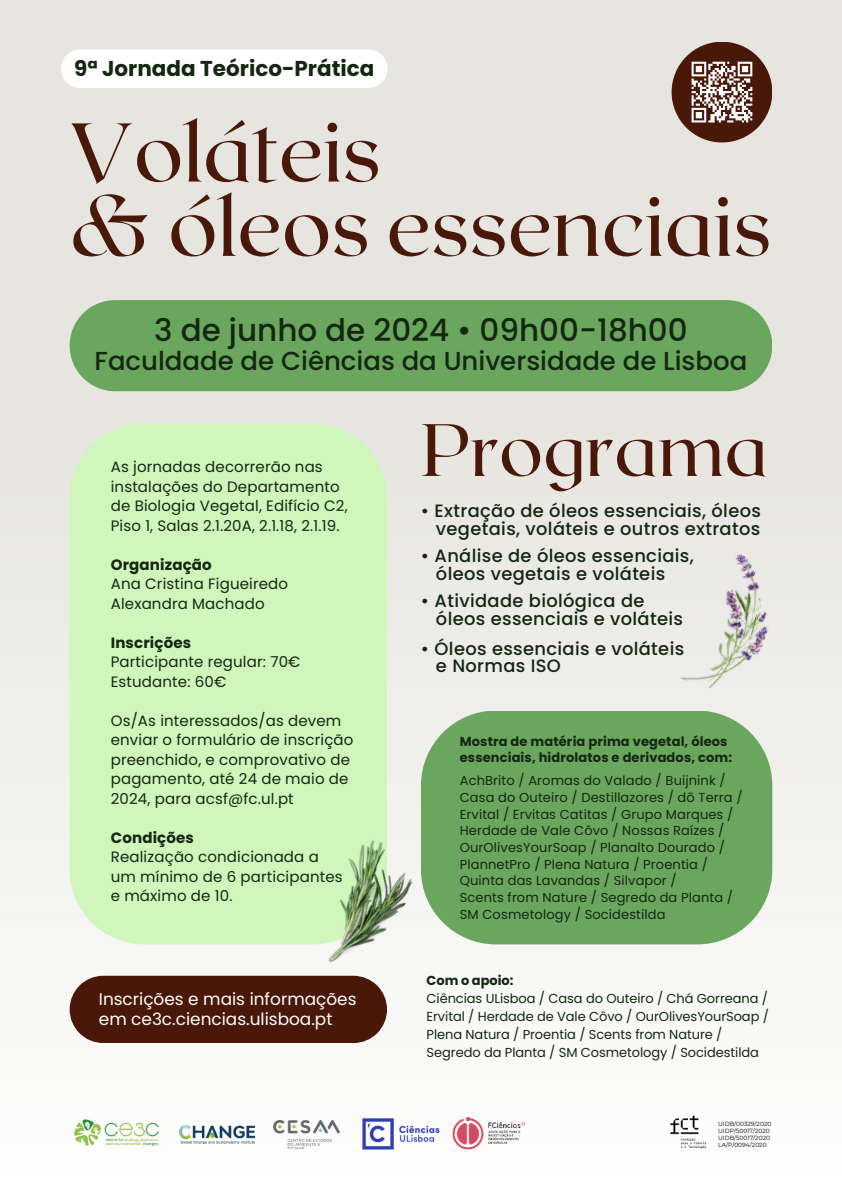
<style>
.page{position:relative;width:842px;height:1191px;background:#fff}
.page>*{position:absolute;margin:0;border:0;box-sizing:border-box;transform-origin:0 0}
.t1{font:83px/74.3px "Roxborough CF";color:#4a1809}
.t2{font:73.9px "Roxborough CF";color:#4a1809}
.t3{font:500 31px "Poppins";color:#142711}
.t4{font:500 26px "Poppins";color:#142711}
.t5{font:700 21.5px "Poppins";color:#142711}
.t6{font:500 17.9px/17.2px "Poppins";letter-spacing:.02em;color:#142711}
.t7{font:16.9px/20.2px "Poppins";color:#fff}
.t8{font:15px/19.5px "Poppins";letter-spacing:.01em;color:#142711}
.t9{font:700 15px "Poppins";letter-spacing:.01em;color:#142711}
.t10{font:13px/16.7px "Poppins";letter-spacing:.01em;color:#142711}
.t11{font:700 13px/16.7px "Poppins";letter-spacing:.01em;color:#142711}
.t12{font:6px/7px "Montserrat";color:#000}
</style>
<div class="page">
<div style="left:0;top:0;width:842px;height:1190px;background:#e6e5df"></div>
<img style="left:0;top:447px;width:842px;height:743px">
<div style="left:70px;top:423px;width:317px;height:521px;background:#d0f6bc;border-radius:75px"></div>
<div style="left:421px;top:710px;width:351px;height:234px;background:#6aa65e;border-radius:75px"></div>
<img style="left:680px;top:548px;width:108px;height:151px">
<div style="left:70px;top:975px;width:317px;height:67px;background:#4a1809"></div>
<img style="left:293px;top:832px;width:133px;height:145px">
<img style="left:72px;top:1116px;width:89px;height:32px">
<img style="left:361px;top:1113px;width:79px;height:41px">
<img style="left:452px;top:1112px;width:73px;height:41px">
<img style="left:274px;top:1120px;width:66px;height:28px">
<img style="left:180px;top:1124px;width:75px;height:18px">
<div style="left:70px;top:300px;width:702px;height:91px;background:#6aa65e;border-radius:46px"></div>
<div style="left:61px;top:49px;width:327px;height:39px;background:#fff"></div>
<div style="left:672px;top:42px;width:100px;height:100px;background:#4a1809;border-radius:50%"></div>
<svg style="left:691px;top:61px;width:62px;height:62px"></svg>
<img style="left:669px;top:1115px;width:38px;height:33px">
<h3 class="t5" style="left:74px;top:53px;width:302px">9ª Jornada Teórico-Prática</h3>
<h1 class="t1" style="left:70px;top:111px;width:703px">Voláteis<br>&amp; óleos essenciais</h1>
<h3 class="t3" style="left:154px;top:308px;width:535px">3 de junho de 2024 • 09h00-18h00</h3>
<h3 class="t4" style="left:95px;top:343px;width:654px">Faculdade de Ciências da Universidade de Lisboa</h3>
<p class="t8" style="left:111px;top:457px;width:238px">As jornadas decorrerão nas instalações do Departamento de Biologia Vegetal, Edifício C2,<br>Piso 1, Salas 2.1.20A, 2.1.18, 2.1.19.</p>
<p class="t9" style="left:111px;top:554px;width:103px">Organização</p>
<p class="t8" style="left:111px;top:574px;width:179px">Ana Cristina Figueiredo<br>Alexandra Machado</p>
<p class="t9" style="left:111px;top:632px;width:82px">Inscrições</p>
<p class="t8" style="left:111px;top:652px;width:191px">Participante regular: 70€<br>Estudante: 60€</p>
<p class="t8" style="left:111px;top:710px;width:244px">Os/As interessados/as devem enviar o formulário de inscrição preenchido, e comprovativo de pagamento, até 24 de maio de<br>2024, para acsf@fc.ul.pt</p>
<p class="t9" style="left:111px;top:827px;width:85px">Condições</p>
<p class="t8" style="left:111px;top:847px;width:233px">Realização condicionada a um mínimo de 6 participantes e máximo de 10.</p>
<p class="t7" style="left:99px;top:988px;width:259px">Inscrições e mais informações em ce3c.ciencias.ulisboa.pt</p>
<h2 class="t2" style="left:421px;top:402px;width:349px">Programa</h2>
<h3 class="t6" style="left:421px;top:502px;width:341px;text-align:right">• Extração de óleos essenciais, óleos vegetais, voláteis e outros extratos</h3>
<h3 class="t6" style="left:436px;top:547px;width:259px;text-indent:-15px">• Análise de óleos essenciais, óleos vegetais e voláteis</h3>
<h3 class="t6" style="left:436px;top:592px;width:249px;text-indent:-15px">• Atividade biológica de óleos essenciais e voláteis</h3>
<h3 class="t6" style="left:436px;top:639px;width:250px;text-indent:-15px">• Óleos essenciais e voláteis e Normas ISO</h3>
<p class="t11" style="left:460px;top:732px;width:274px">Mostra de matéria prima vegetal, óleos essenciais, hidrolatos e derivados, com:</p>
<p class="t10" style="left:460px;top:772px;width:284px">AchBrito / Aromas do Valado / Buijnink / Casa do Outeiro / Destillazores / dō Terra / Ervital / Ervitas Catitas / Grupo Marques / Herdade de Vale Côvo / Nossas Raízes / OurOlivesYourSoap / Planalto Dourado / PlannetPro / Plena Natura / Proentia / Quinta das Lavandas / Silvapor /<br>Scents from Nature / Segredo da Planta / SM Cosmetology / Socidestilda</p>
<p class="t11" style="left:427px;top:972px;width:88px">Com o apoio:</p>
<p class="t10" style="left:427px;top:989px;width:344px;line-height:18px">Ciências ULisboa / Casa do Outeiro / Chá Gorreana / Ervital / Herdade de Vale Côvo / OurOlivesYourSoap / Plena Natura / Proentia / Scents from Nature / Segredo da Planta / SM Cosmetology / Socidestilda</p>
<p class="t12" style="left:718px;top:1120px;width:55px">UIDB/00329/2020<br>UIDP/50017/2020<br>UIDB/50017/2020<br>LA/P/0094/2020</p>
</div>
